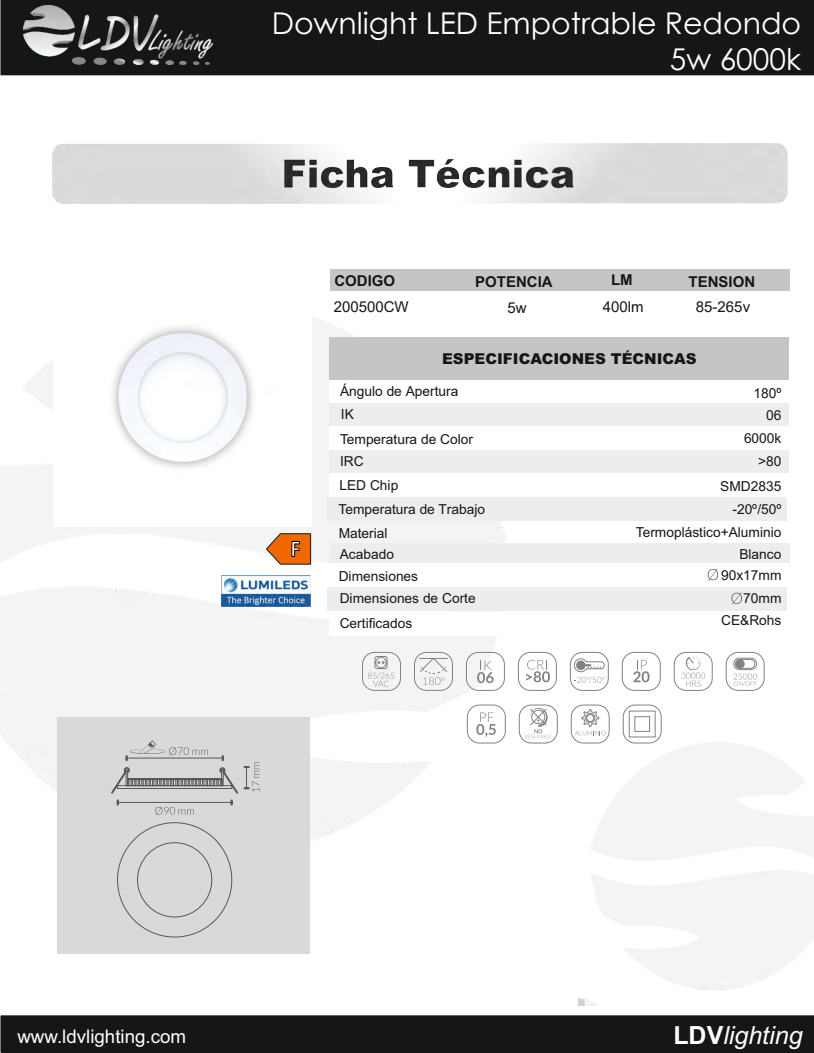
<style>
.page{position:relative;width:814px;height:1053px;background:#fff}
.page>*{position:absolute;margin:0;border:0;box-sizing:border-box;transform-origin:0 0}
.t1{font:30px/36px "Century Gothic";color:#fff;text-align:right}
.t2{font:italic 25px "Arial";color:#fff}
.t3{font:700 23.5px "Calibri";color:#fff;scale:.92 1}
.t4{font:18.75px "Arial";color:#fff}
.t5{font:900 15px "Arial";color:#151616}
.t6{font:700 15px "Arial";color:#151616}
.t7{font:15px "Arial";color:#151616}
.t8{font:15px "Arial";color:#151616}
.t9{font:13.75px/22px "Arial";color:#151616}
.t10{font:13.75px/21.6px "Arial";color:#151616}
.s1{font-style:inherit}
.s2{font-weight:700;font-style:normal}
</style>
<div class="page">
<img style="left:1px;top:498px;width:505px;height:123px">
<svg style="left:1px;top:75px;width:813px;height:423px"></svg>
<div style="left:304px;top:119px;width:488px;height:60px;background:#fff;border:1px solid #d9d9da;border-radius:11px"></div>
<div style="left:52px;top:119px;width:516px;height:60px;background:#fff;border:1px solid #d9d9da;border-radius:11px"></div>
<div style="left:330px;top:269px;width:459px;height:22px;background:#c5c5c5"></div>
<div style="left:330px;top:337px;width:459px;height:42px;background:#c5c5c5"></div>
<div style="left:329px;top:380px;width:459px;height:23px;background:#fff"></div>
<div style="left:330px;top:403px;width:459px;height:23px;background:#eceded"></div>
<div style="left:330px;top:449px;width:459px;height:23px;background:#eceded"></div>
<div style="left:328px;top:497px;width:459px;height:24px;background:#eceded"></div>
<div style="left:330px;top:543px;width:459px;height:24px;background:#eceded"></div>
<div style="left:330px;top:473px;width:459px;height:23px;background:#fff"></div>
<div style="left:330px;top:426px;width:459px;height:24px;background:#fff"></div>
<div style="left:0;top:0;width:814px;height:75px;background:#151616"></div>
<img style="left:23px;top:5px;width:189px;height:60px">
<div style="left:1px;top:1015px;width:813px;height:37px;background:#151616"></div>
<div style="left:57px;top:717px;width:252px;height:237px;background:#d9d9da"></div>
<div style="left:329px;top:563px;width:459px;height:24px;background:#fff"></div>
<svg style="left:266px;top:533px;width:45px;height:31px"></svg>
<img style="left:52px;top:143px;width:735px;height:61px">
<img style="left:53px;top:268px;width:258px;height:259px">
<div style="left:328px;top:587px;width:459px;height:24px;background:#eceded"></div>
<div style="left:329px;top:611px;width:459px;height:24px;background:#fff"></div>
<img style="left:222px;top:575px;width:88px;height:31px">
<svg style="left:111px;top:740px;width:148px;height:197px"></svg>
<svg style="left:633px;top:659px;width:16px;height:23px"></svg>
<div style="left:622px;top:652px;width:38px;height:38px;border:1px solid #808285;border-radius:12px"></div>
<svg style="left:570px;top:652px;width:39px;height:38px"></svg>
<svg style="left:526px;top:659px;width:24px;height:23px"></svg>
<div style="left:518px;top:652px;width:38px;height:38px;border:1px solid #808285;border-radius:12px"></div>
<svg style="left:477px;top:660px;width:16px;height:23px"></svg>
<div style="left:466px;top:652px;width:38px;height:38px;border:1px solid #808285;border-radius:12px"></div>
<svg style="left:362px;top:652px;width:39px;height:38px"></svg>
<svg style="left:414px;top:652px;width:39px;height:38px"></svg>
<svg style="left:525px;top:707px;width:26px;height:31px"></svg>
<div style="left:519px;top:704px;width:38px;height:39px;border:1px solid #808285;border-radius:12px"></div>
<div style="left:726px;top:652px;width:38px;height:38px;border:1px solid #808285;border-radius:12px"></div>
<svg style="left:733px;top:657px;width:24px;height:29px"></svg>
<div style="left:735px;top:659px;width:9px;height:9px;background:#808285;border-radius:50%"></div>
<svg style="left:476px;top:712px;width:20px;height:25px"></svg>
<div style="left:467px;top:704px;width:38px;height:39px;border:1px solid #808285;border-radius:12px"></div>
<div style="left:674px;top:652px;width:38px;height:38px;border:1px solid #808285;border-radius:12px"></div>
<svg style="left:681px;top:656px;width:24px;height:30px"></svg>
<svg style="left:571px;top:704px;width:38px;height:39px"></svg>
<svg style="left:623px;top:704px;width:38px;height:39px"></svg>
<svg style="left:731px;top:592px;width:11px;height:12px"></svg>
<svg style="left:708px;top:568px;width:11px;height:13px"></svg>
<h1 class="t1" style="left:272px;top:5px;width:531px">Downlight LED Empotrable Redondo<br>5w 6000k</h1>
<p class="t6" style="left:334px;top:275px;width:62px">CODIGO</p>
<p class="t6" style="left:475px;top:275px;width:79px">POTENCIA</p>
<p class="t6" style="left:611px;top:274px;width:23px">LM</p>
<p class="t6" style="left:688px;top:275px;width:68px">TENSION</p>
<p class="t7" style="left:334px;top:296px;width:77px">200500<span class="s1">CW</span></p>
<p class="t8" style="left:507px;top:297px;width:21px">5w</p>
<p class="t7" style="left:602px;top:296px;width:42px">400<span class="s1">lm</span></p>
<p class="t7" style="left:696px;top:296px;width:56px">85<span class="s1">-2</span>65<span class="s1">v</span></p>
<h3 class="t3" style="left:290px;top:532px;width:12px">F</h3>
<p class="t5" style="left:442px;top:353px;width:256px">ESPECIFICACIONES TÉCNICAS</p>
<p class="t10" style="left:340px;top:380px;width:120px">Ángulo de Apertura</p>
<p class="t10" style="left:753px;top:382px;width:29px">180º</p>
<p class="t10" style="left:341px;top:403px;width:14px">IK</p>
<p class="t9" style="left:340px;top:429px;width:134px">Temperatura de Color<br>IRC</p>
<p class="t9" style="left:339px;top:499px;width:148px">Temperatura de Trabajo</p>
<p class="t9" style="left:339px;top:475px;width:60px">LED Chip</p>
<p class="t9" style="left:339px;top:523px;width:50px">Material</p>
<p class="t10" style="left:340px;top:543px;width:56px">Acabado</p>
<p class="t10" style="left:766px;top:404px;width:17px">06</p>
<p class="t9" style="left:744px;top:428px;width:39px">6000k</p>
<p class="t9" style="left:758px;top:451px;width:25px">&gt;80</p>
<p class="t9" style="left:732px;top:500px;width:51px">-20º/50º</p>
<p class="t9" style="left:720px;top:476px;width:63px">SMD2835</p>
<p class="t9" style="left:636px;top:522px;width:147px">Termoplástico+Aluminio</p>
<p class="t10" style="left:739px;top:543px;width:44px">Blanco</p>
<p class="t10" style="left:339px;top:565px;width:139px">Dimensiones<br><span class="s1">Dimensiones</span> de Corte</p>
<p class="t10" style="left:721px;top:563px;width:62px;line-height:23.2px;text-align:right">90x17mm<br>70<span class="s1">mm</span></p>
<p class="t9" style="left:340px;top:613px;width:74px">Certificados</p>
<p class="t9" style="left:721px;top:610px;width:62px">CE&amp;Rohs</p>
<h3 class="t4" style="left:17px;top:1028px;width:170px">www.ldvlighting.com</h3>
<h2 class="t2" style="left:673px;top:1026px;width:131px"><span class="s2">LDV</span>lighting</h2>
</div>
